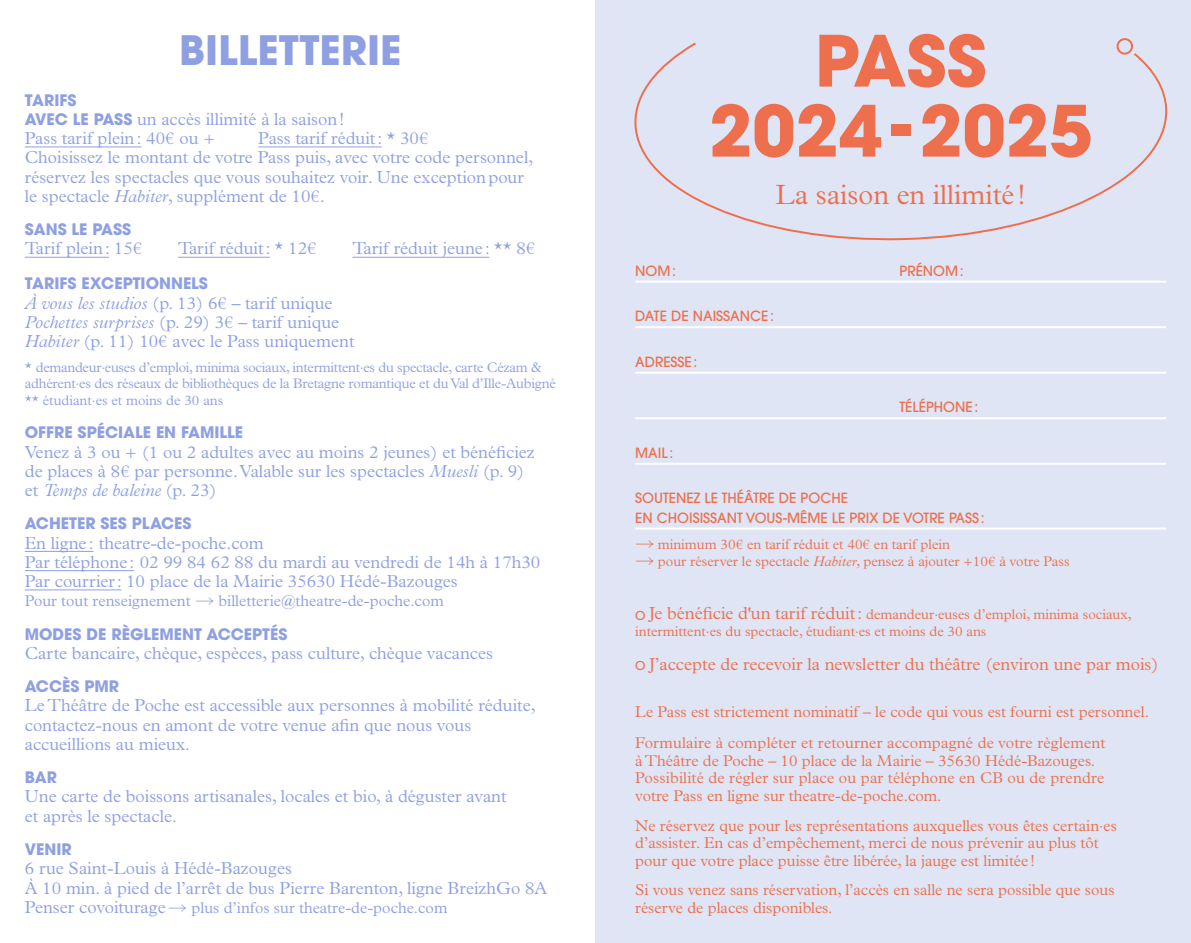
<style>
.page{position:relative;width:1191px;height:943px;background:#fff}
.page>*{position:absolute;margin:0;border:0;box-sizing:border-box;transform-origin:0 0}
.t1{font:700 70px/70px "ITC Avant Garde Pro";color:#ed6f4e;text-align:center}
.t2{font:700 40.25px "ITC Avant Garde Pro";color:#8fa0e2}
.t3{font:300 28px "Plantin MT Pro";color:#ed6f4e}
.t4{font:300 17.5px/19.2px "Plantin MT Pro";color:#8fa0e2}
.t5{font:300 17.5px "Plantin MT Pro";color:#ed6f4e}
.t6{font:300 15.75px/17.5px "Plantin MT Pro";color:#ed6f4e}
.t7{font:700 15.75px "ITC Avant Garde Pro";color:#8fa0e2}
.t8{font:300 15.75px "Plantin MT Pro";color:#8fa0e2}
.t9{font:300 14px/17.5px "Plantin MT Pro";color:#ed6f4e}
.t10{font:300 14px/15.8px "Plantin MT Pro";letter-spacing:-.015em;color:#8fa0e2}
.t11{font:500 14px/19.2px "ITC Avant Garde Pro";color:#ed6f4e}
.s1{font-family:"ITC Avant Garde Pro";font-weight:700;font-size:15.75px}
.s2{font-style:italic}
.s3{font-family:"Firelli Variable";font-weight:400;font-size:14px}
.s4{font-size:17.5px}
.s5{font-family:"Firelli Variable";font-weight:400}
.s6{font-family:"ITC Avant Garde Pro";font-weight:500;font-size:12.25px}
</style>
<div class="page">
<div style="left:595px;top:0;width:596px;height:943px;background:#dfe5f4"></div>
<hr style="left:25px;top:146px;width:116px;height:1px;background:#8fa0e2">
<hr style="left:258px;top:146px;width:124px;height:1px;background:#8fa0e2">
<hr style="left:25px;top:257px;width:84px;height:1px;background:#8fa0e2">
<hr style="left:178px;top:257px;width:92px;height:1px;background:#8fa0e2">
<hr style="left:352px;top:257px;width:137px;height:1px;background:#8fa0e2">
<hr style="left:25px;top:551px;width:69px;height:1px;background:#8fa0e2">
<hr style="left:25px;top:570px;width:109px;height:1px;background:#8fa0e2">
<hr style="left:25px;top:589px;width:96px;height:1px;background:#8fa0e2">
<hr style="left:635px;top:281px;width:531px;height:2px;background:#fff">
<hr style="left:635px;top:326px;width:531px;height:2px;background:#fff">
<hr style="left:635px;top:372px;width:531px;height:2px;background:#fff">
<hr style="left:635px;top:417px;width:531px;height:2px;background:#fff">
<hr style="left:635px;top:463px;width:531px;height:2px;background:#fff">
<hr style="left:635px;top:527px;width:531px;height:2px;background:#fff">
<svg style="left:634px;top:41px;width:534px;height:200px"></svg>
<div style="left:1116px;top:38px;width:17px;height:17px;border:2px solid #ed6f4e;border-radius:50%"></div>
<h2 class="t2" style="left:179px;top:23px;width:224px">BILLETTERIE</h2>
<p class="t7" style="left:25px;top:89px;width:53px">TARIFS</p>
<p class="t4" style="left:25px;top:109px;width:321px"><span class="s1">AVEC LE PASS</span> un accès illimité à la saison!<br>Pass tarif plein: 40€ ou +</p>
<p class="t4" style="left:25px;top:129px;width:510px;text-indent:233px">Pass tarif réduit: * 30€<br>Choisissez le montant de votre Pass puis, avec votre code personnel, réservez les spectacles que vous souhaitez voir. Une exceptionpour le spectacle <span class="s2">Habiter</span>, supplément de 10€.</p>
<p class="t7" style="left:25px;top:219px;width:108px">SANS LE PASS</p>
<p class="t4" style="left:25px;top:239px;width:119px">Tarif plein: 15€</p>
<p class="t4" style="left:178px;top:239px;width:140px">Tarif réduit: * 12€</p>
<p class="t4" style="left:352px;top:239px;width:184px">Tarif réduit jeune : ** 8€</p>
<p class="t7" style="left:25px;top:273px;width:185px">TARIFS EXCEPTIONNELS</p>
<p class="t4" style="left:25px;top:293px;width:331px"><span class="s2">À vous les studios</span> (p. 13) 6€ – tarif unique<br><span class="s2">Pochettes surprises</span> (p. 29) 3€ – tarif unique<br><span class="s2">Habiter</span> (p. 11) 10€ avec le Pass uniquement</p>
<p class="t10" style="left:25px;top:359px;width:532px">* demandeur·euses d’emploi, minima sociaux, intermittent·es du spectacle, carte Cézam &amp; adhérent·es des réseaux de bibliothèques de la Bretagne romantique et du Val d’Ille-Aubigné</p>
<p class="t10" style="left:25px;top:392px;width:200px">** étudiant·es et moins de 30 ans</p>
<p class="t7" style="left:25px;top:422px;width:220px">OFFRE SPÉCIALE EN FAMILLE</p>
<p class="t4" style="left:25px;top:442px;width:511px">Venez à 3 ou + (1 ou 2 adultes avec au moins 2 jeunes) et bénéficiez de places à 8€ par personne. Valable sur les spectacles <span class="s2">Muesli</span> (p. 9) et <span class="s2">Temps de baleine</span> (p. 23)</p>
<p class="t7" style="left:25px;top:513px;width:168px">ACHETER SES PLACES</p>
<p class="t4" style="left:25px;top:533px;width:517px">En ligne : theatre-de-poche.com<br>Par téléphone : 02 99 84 62 88 du mardi au vendredi de 14h à 17h30<br>Par courrier: 10 place de la Mairie 35630 Hédé-Bazouges</p>
<p class="t8" style="left:25px;top:592px;width:420px">Pour tout renseignement <span class="s3">--&gt;</span> billetterie@theatre-de-poche.com</p>
<p class="t7" style="left:25px;top:623px;width:264px">MODES DE RÈGLEMENT ACCEPTÉS</p>
<p class="t4" style="left:25px;top:643px;width:470px">Carte bancaire, chèque, espèces, pass culture, chèque vacances</p>
<p class="t7" style="left:25px;top:675px;width:96px">ACCÈS PMR</p>
<p class="t4" style="left:25px;top:696px;width:512px">Le Théâtre de Poche est accessible aux personnes à mobilité réduite, contactez-nous en amont de votre venue afin que nous vous accueillions au mieux.</p>
<p class="t7" style="left:25px;top:766px;width:34px">BAR</p>
<p class="t4" style="left:25px;top:787px;width:483px">Une carte de boissons artisanales, locales et bio, à déguster avant et après le spectacle.</p>
<p class="t7" style="left:25px;top:838px;width:49px">VENIR</p>
<p class="t4" style="left:25px;top:858px;width:524px">6 rue Saint-Louis à Hédé-Bazouges<br>À 10 min. à pied de l’arrêt de bus Pierre Barenton, ligne BreizhGo 8A</p>
<p class="t8" style="left:25px;top:898px;width:424px"><span class="s4">Penser covoiturage</span> <span class="s3">--&gt;</span> plus d’infos sur theatre-de-poche.com</p>
<h1 class="t1" style="left:709px;top:25px;width:385px">PASS<br>2024-2025</h1>
<h3 class="t3" style="left:776px;top:178px;width:251px">La saison en illimité !</h3>
<p class="t11" style="left:635px;top:261px;width:42px">NOM:</p>
<p class="t11" style="left:899px;top:261px;width:66px">PRÉNOM:</p>
<p class="t11" style="left:635px;top:306px;width:140px">DATE DE NAISSANCE:</p>
<p class="t11" style="left:635px;top:352px;width:64px">ADRESSE:</p>
<p class="t11" style="left:899px;top:397px;width:80px">TÉLÉPHONE:</p>
<p class="t11" style="left:635px;top:443px;width:40px">MAIL :</p>
<p class="t11" style="left:635px;top:488px;width:351px">SOUTENEZ LE THÉÂTRE DE POCHE<br>EN CHOISISSANT VOUS-MÊME LE PRIX DE VOTRE PASS :</p>
<p class="t9" style="left:635px;top:535px;width:436px"><span class="s5">--&gt;</span> minimum 30€ en tarif réduit et 40€ en tarif plein<br><span class="s5">--&gt;</span> pour réserver le spectacle <span class="s2">Habiter</span>, pensez à ajouter +10€ à votre Pass</p>
<p class="t9" style="left:635px;top:605px;width:498px"><span class="s6">O</span> <span class="s4">Je bénéficie d'un tarif réduit:</span> demandeur·euses d’emploi, minima sociaux, intermittent·es du spectacle, étudiant·es et moins de 30 ans</p>
<p class="t5" style="left:635px;top:653px;width:525px"><span class="s6">O</span> J’accepte de recevoir la newsletter du théâtre (environ une par mois)</p>
<p class="t6" style="left:635px;top:696px;width:515px;line-height:31.5px">Le Pass est strictement nominatif – le code qui vous est fourni est personnel.<br>Formulaire à compléter et retourner accompagné de votre règlement</p>
<p class="t6" style="left:635px;top:752px;width:470px">à Théâtre de Poche – 10 place de la Mairie – 35630 Hédé-Bazouges.<br>Possibilité de régler sur place ou par téléphone en CB ou de prendre votre Pass en ligne sur theatre-de-poche.com.</p>
<p class="t6" style="left:635px;top:816px;width:483px">Ne réservez que pour les représentations auxquelles vous êtes certain·es d’assister. En cas d’empêchement, merci de nous prévenir au plus tôt pour que votre place puisse être libérée, la jauge est limitée !</p>
<p class="t6" style="left:635px;top:881px;width:481px">Si vous venez sans réservation, l’accès en salle ne sera possible que sous réserve de places disponibles.</p>
</div>
